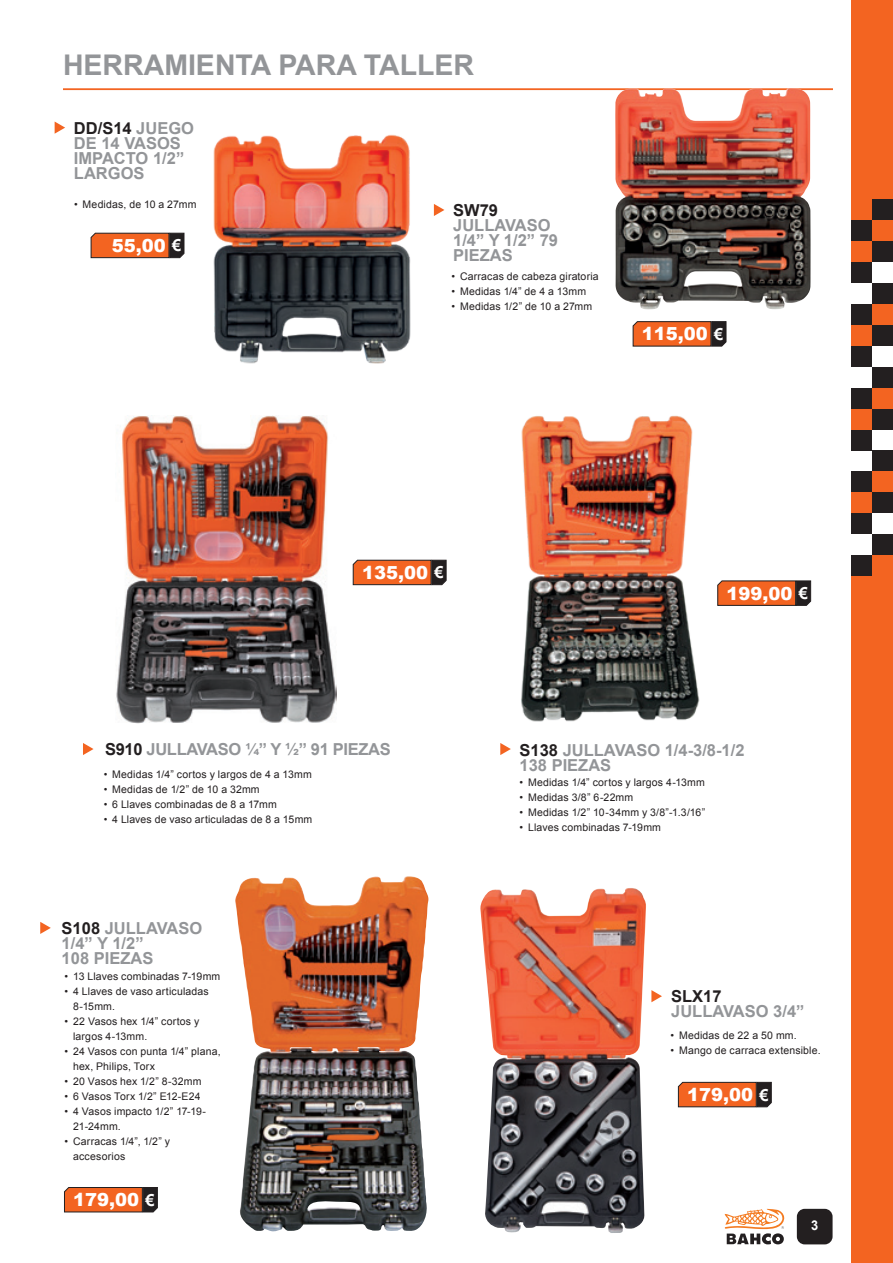
<style>
.page{position:relative;width:893px;height:1263px;background:#fff}
.page>*{position:absolute;margin:0;border:0;box-sizing:border-box;transform-origin:0 0}
.t1{font:700 28.5px "Arial";color:#939598}
.t2{font:900 18px "Arial";color:#fff}
.t3{font:700 16.5px/15px "Arial";color:#939598}
.t4{font:700 16.5px "Arial";letter-spacing:-.02em;color:#939598}
.t5{font:700 16.5px "Arial";color:#231f20}
.t6{font:700 13.5px "Arial";color:#fff;scale:.95 1}
.t7{font:10.5px/15px "Arial";letter-spacing:.015em;color:#231f20}
.s1{color:#231f20}
.s2{font-weight:700;font-size:16.5px}
</style>
<div class="page">
<div style="left:797px;top:1209px;width:35px;height:35px;background:#231f20;border-radius:8px"></div>
<div style="left:851px;top:0;width:42px;height:1263px;background:#f36421"></div>
<div style="left:851px;top:531px;width:21px;height:27px;background:#fff"></div>
<div style="left:851px;top:279px;width:21px;height:27px;background:#fff"></div>
<div style="left:851px;top:358px;width:21px;height:32px;background:#fff"></div>
<div style="left:851px;top:446px;width:21px;height:28px;background:#fff"></div>
<div style="left:872px;top:509px;width:21px;height:27px;background:#fff"></div>
<div style="left:872px;top:259px;width:21px;height:26px;background:#fff"></div>
<div style="left:872px;top:343px;width:21px;height:26px;background:#fff"></div>
<div style="left:872px;top:426px;width:21px;height:27px;background:#fff"></div>
<div style="left:851px;top:471px;width:21px;height:21px;background:#231f20"></div>
<div style="left:851px;top:513px;width:21px;height:21px;background:#231f20"></div>
<div style="left:851px;top:555px;width:21px;height:21px;background:#231f20"></div>
<div style="left:872px;top:450px;width:21px;height:21px;background:#231f20"></div>
<div style="left:872px;top:492px;width:21px;height:21px;background:#231f20"></div>
<div style="left:872px;top:534px;width:21px;height:21px;background:#231f20"></div>
<div style="left:851px;top:220px;width:21px;height:21px;background:#231f20"></div>
<div style="left:851px;top:262px;width:21px;height:21px;background:#231f20"></div>
<div style="left:851px;top:304px;width:21px;height:21px;background:#231f20"></div>
<div style="left:851px;top:346px;width:21px;height:21px;background:#231f20"></div>
<div style="left:851px;top:388px;width:21px;height:21px;background:#231f20"></div>
<div style="left:851px;top:430px;width:21px;height:21px;background:#231f20"></div>
<div style="left:872px;top:199px;width:21px;height:21px;background:#231f20"></div>
<div style="left:872px;top:241px;width:21px;height:21px;background:#231f20"></div>
<div style="left:872px;top:283px;width:21px;height:21px;background:#231f20"></div>
<div style="left:872px;top:325px;width:21px;height:21px;background:#231f20"></div>
<div style="left:872px;top:367px;width:21px;height:21px;background:#231f20"></div>
<div style="left:872px;top:409px;width:21px;height:21px;background:#231f20"></div>
<svg style="left:725px;top:1209px;width:60px;height:35px"></svg>
<hr style="left:63px;top:89px;width:770px;height:1px;background:#f36421">
<svg style="left:632px;top:321px;width:95px;height:26px;background:#c25928"></svg>
<svg style="left:90px;top:232px;width:95px;height:26px;background:#c45c2c"></svg>
<svg style="left:718px;top:580px;width:93px;height:26px;background:#c35826"></svg>
<svg style="left:64px;top:1187px;width:94px;height:26px;background:#c25827"></svg>
<svg style="left:678px;top:1081px;width:94px;height:26px;background:#c55b2b"></svg>
<svg style="left:352px;top:559px;width:95px;height:26px;background:#c45c2c"></svg>
<img style="left:480px;top:888px;width:166px;height:345px">
<svg style="left:40px;top:922px;width:11px;height:12px"></svg>
<svg style="left:651px;top:990px;width:11px;height:12px"></svg>
<svg style="left:434px;top:204px;width:10px;height:12px"></svg>
<svg style="left:500px;top:743px;width:11px;height:12px"></svg>
<svg style="left:55px;top:122px;width:10px;height:12px"></svg>
<img style="left:235px;top:876px;width:194px;height:356px">
<img style="left:521px;top:415px;width:197px;height:307px">
<img style="left:213px;top:134px;width:198px;height:230px">
<svg style="left:83px;top:743px;width:11px;height:12px"></svg>
<img style="left:116px;top:415px;width:220px;height:308px">
<img style="left:615px;top:88px;width:196px;height:221px">
<h1 class="t1" style="left:63px;top:46px;width:413px">HERRAMIENTA PARA TALLER</h1>
<h3 class="t3" style="left:74px;top:121px;width:122px"><span class="s1">DD/S14</span> JUEGO<br>DE 14 VASOS<br>IMPACTO 1/2”<br>LARGOS</h3>
<p class="t7" style="left:74px;top:197px;width:124px">• Medidas, de 10 a 27mm</p>
<h3 class="t5" style="left:453px;top:200px;width:46px">SW79</h3>
<h3 class="t3" style="left:453px;top:219px;width:106px">JULLAVASO<br>1/4” Y 1/2” 79<br>PIEZAS</h3>
<h2 class="t2" style="left:112px;top:232px;width:71px">55,00 <span class="s2">€</span></h2>
<p class="t7" style="left:451px;top:269px;width:149px">• Carracas de cabeza giratoria</p>
<p class="t7" style="left:451px;top:284px;width:136px">• Medidas 1/4” de 4 a 13mm</p>
<p class="t7" style="left:451px;top:299px;width:142px">• Medidas 1/2” de 10 a 27mm</p>
<h2 class="t2" style="left:642px;top:321px;width:83px">115,00 <span class="s2">€</span></h2>
<h2 class="t2" style="left:362px;top:559px;width:83px">135,00 <span class="s2">€</span></h2>
<h3 class="t4" style="left:105px;top:739px;width:287px"><span class="s1">S910</span> JULLAVASO ¼” Y ½” 91 PIEZAS</h3>
<p class="t7" style="left:104px;top:767px;width:210px">• Medidas 1/4” cortos y largos de 4 a 13mm</p>
<p class="t7" style="left:104px;top:782px;width:157px">• Medidas de 1/2” de 10 a 32mm</p>
<p class="t7" style="left:104px;top:797px;width:174px">• 6 Llaves combinadas de 8 a 17mm</p>
<p class="t7" style="left:104px;top:812px;width:210px">• 4 Llaves de vaso articuladas de 8 a 15mm</p>
<h3 class="t3" style="left:62px;top:921px;width:142px"><span class="s1">S108</span> JULLAVASO<br>1/4” Y 1/2”<br>108 PIEZAS</h3>
<p class="t7" style="left:65px;top:969px;width:157px">• 13 Llaves combinadas 7-19mm</p>
<p class="t7" style="left:73px;top:984px;width:137px;text-indent:-9px">• 4 Llaves de vaso articuladas<br>8-15mm.</p>
<p class="t7" style="left:73px;top:1014px;width:128px;text-indent:-9px">• 22 Vasos hex 1/4” cortos y largos 4-13mm.</p>
<p class="t7" style="left:73px;top:1044px;width:149px;text-indent:-9px">• 24 Vasos con punta 1/4” plana, hex, Philips, Torx</p>
<p class="t7" style="left:65px;top:1074px;width:138px">• 20 Vasos hex 1/2” 8-32mm</p>
<p class="t7" style="left:65px;top:1089px;width:138px">• 6 Vasos Torx 1/2” E12-E24</p>
<p class="t7" style="left:73px;top:1104px;width:134px;text-indent:-9px">• 4 Vasos impacto 1/2” 17-19-<br>21-24mm.</p>
<p class="t7" style="left:73px;top:1134px;width:99px;text-indent:-9px">• Carracas 1/4”, 1/2” y accesorios</p>
<h2 class="t2" style="left:73px;top:1187px;width:83px">179,00 <span class="s2">€</span></h2>
<h2 class="t2" style="left:726px;top:580px;width:83px">199,00 <span class="s2">€</span></h2>
<h3 class="t3" style="left:520px;top:743px;width:226px"><span class="s1">S138</span> JULLAVASO 1/4-3/8-1/2<br>138 PIEZAS</h3>
<p class="t7" style="left:520px;top:774px;width:187px">• Medidas 1/4” cortos y largos 4-13mm</p>
<p class="t7" style="left:520px;top:789px;width:115px">• Medidas 3/8” 6-22mm</p>
<p class="t7" style="left:520px;top:804px;width:187px">• Medidas 1/2” 10-34mm y 3/8”-1.3/16”</p>
<p class="t7" style="left:520px;top:819px;width:143px">• Llaves combinadas 7-19mm</p>
<h3 class="t5" style="left:671px;top:985px;width:52px">SLX17</h3>
<h3 class="t3" style="left:671px;top:1004px;width:135px">JULLAVASO 3/4”</h3>
<p class="t7" style="left:670px;top:1028px;width:128px">• Medidas de 22 a 50 mm.</p>
<p class="t7" style="left:670px;top:1043px;width:152px">• Mango de carraca extensible.</p>
<h2 class="t2" style="left:687px;top:1081px;width:83px">179,00 <span class="s2">€</span></h2>
<p class="t6" style="left:811px;top:1216px;width:9px">3</p>
</div>
